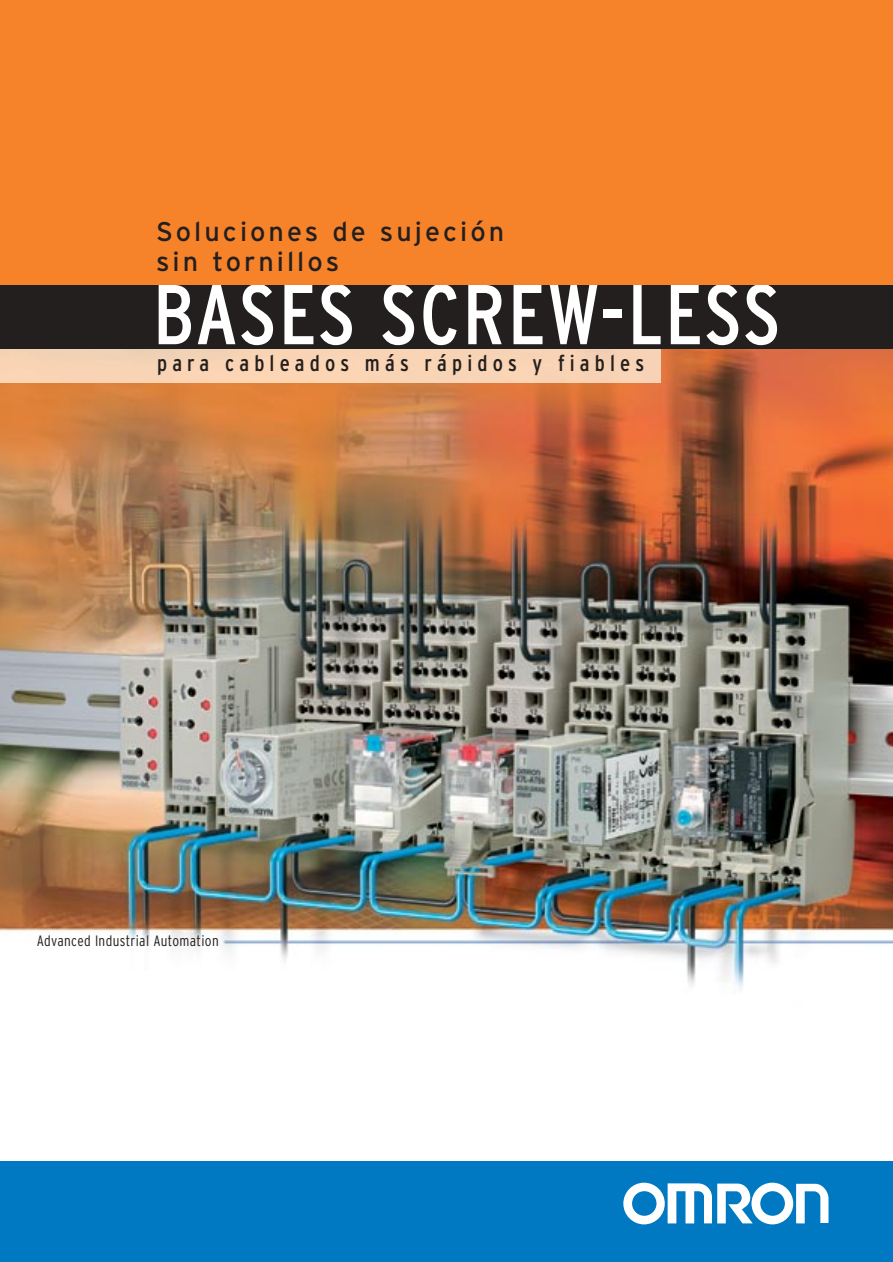
<style>
.page{position:relative;width:893px;height:1262px;background:#fff}
.page>*{position:absolute;margin:0;border:0;box-sizing:border-box;transform-origin:0 0}
.t1{font:condensed 84.6px "Interstate";letter-spacing:.025em;color:#fff}
.t2{font:27px/30px "Interstate";letter-spacing:.11em;color:#231f1f}
.t3{font:condensed 22.5px "Interstate";letter-spacing:.23em;color:#231f1f}
.t4{font:300 condensed 15px "Interstate";letter-spacing:.025em;color:#231f1f}
</style>
<div class="page">
<img style="left:1px;top:349px;width:891px;height:640px">
<div style="left:1px;top:349px;width:659px;height:34px;background:#f9d4b4"></div>
<div style="left:0;top:1161px;width:892px;height:100px;background:#0079c2"></div>
<svg style="left:623px;top:1182px;width:205px;height:42px"></svg>
<div style="left:1px;top:285px;width:891px;height:64px;background:#231f1f"></div>
<div style="left:1px;top:0;width:891px;height:285px;background:#f68229"></div>
<p class="t2" style="left:156px;top:219px;width:349px">Soluciones de sujeción sin tornillos</p>
<h1 class="t1" style="left:153px;top:283px;width:629px">BASES SCREW-LESS</h1>
<p class="t3" style="left:157px;top:355px;width:488px">para cableados más rápidos y fiables</p>
<p class="t4" style="left:37px;top:935px;width:183px">Advanced Industrial Automation</p>
</div>
